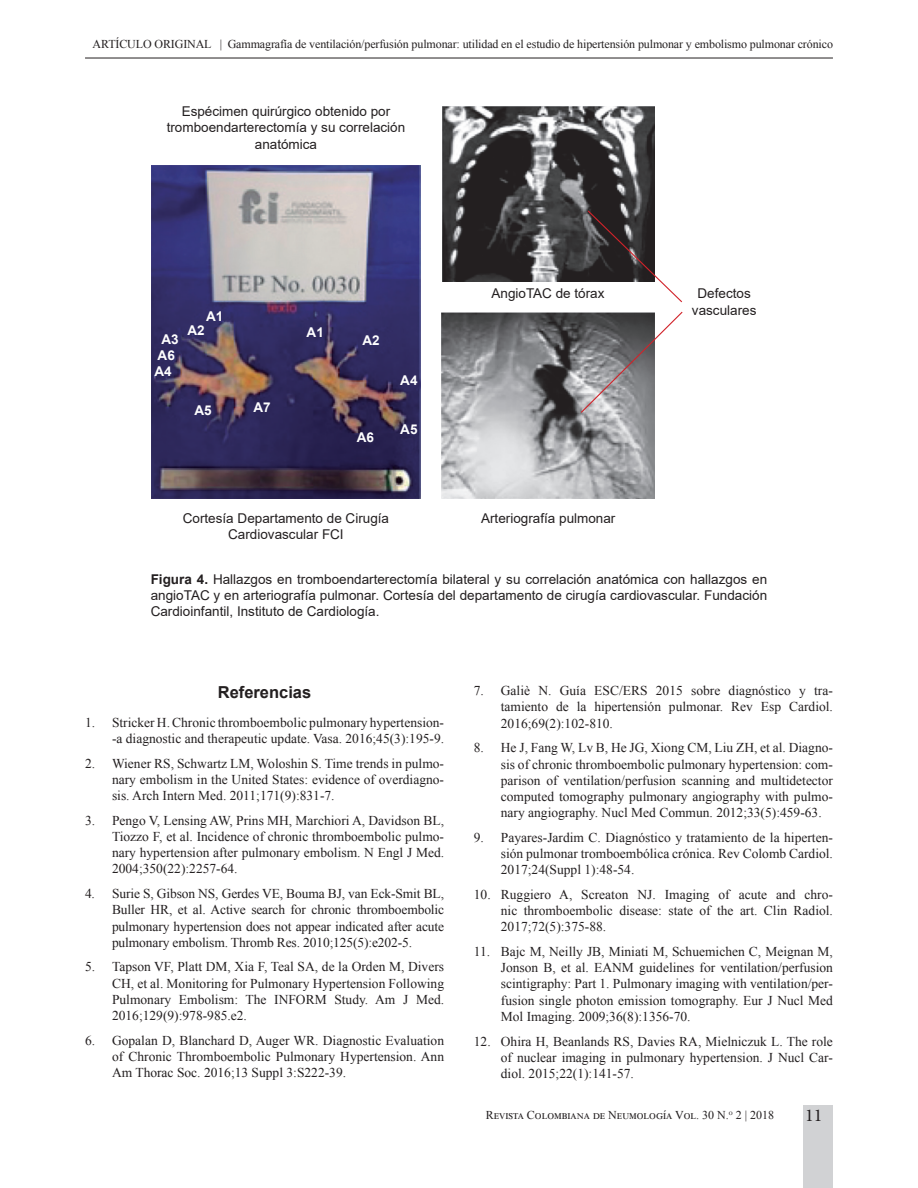
<style>
.page{position:relative;width:918px;height:1188px;background:#fff}
.page>*{position:absolute;margin:0;border:0;box-sizing:border-box;transform-origin:0 0}
.t1{font:18px "Minion Pro";color:#231f20}
.titulo_1{font:700 16.5px "Arial";color:#231f20}
.t2{font:13.5px/16.2px "Times New Roman";color:#231f20;text-align:justify}
.pie_de_figura{font:13.5px/16.2px "Arial";color:#231f20;text-align:justify}
.figuras{font:13.5px/16.2px "Arial";color:#231f20;text-align:center}
.figuras-2{font:700 13.5px "Arial";color:#fff}
.t3{font:12px "Times New Roman";letter-spacing:-.01em;color:#231f20}
.s1{font-weight:700}
</style>
<div class="page">
<hr style="left:85px;top:58px;width:748px;height:1px;background:#231f20">
<div style="left:803px;top:1106px;width:30px;height:82px;background:#d1d2d4"></div>
<img style="left:151px;top:166px;width:270px;height:333px">
<img style="left:442px;top:106px;width:212px;height:175px">
<img style="left:442px;top:312px;width:212px;height:187px">
<svg style="left:586px;top:209px;width:96px;height:94px"></svg>
<svg style="left:580px;top:311px;width:103px;height:103px"></svg>
<p class="t3" style="left:93px;top:35px;width:742px">ARTÍCULO ORIGINAL | Gammagrafía de ventilación/perfusión pulmonar: utilidad en el estudio de hipertensión pulmonar y embolismo pulmonar crónico</p>
<p class="figuras" style="left:167px;top:103px;width:240px">Espécimen quirúrgico obtenido por tromboendarterectomía y su correlación anatómica</p>
<p class="figuras-2" style="left:206px;top:307px;width:19px">A1</p>
<p class="figuras-2" style="left:187px;top:321px;width:19px">A2</p>
<p class="figuras-2" style="left:307px;top:323px;width:19px">A1</p>
<p class="figuras-2" style="left:161px;top:329px;width:19px">A3</p>
<p class="figuras-2" style="left:362px;top:331px;width:19px">A2</p>
<p class="figuras-2" style="left:158px;top:345px;width:19px">A6</p>
<p class="figuras-2" style="left:154px;top:362px;width:19px">A4</p>
<p class="figuras-2" style="left:194px;top:401px;width:19px">A5</p>
<p class="figuras-2" style="left:254px;top:398px;width:19px">A7</p>
<p class="figuras-2" style="left:357px;top:428px;width:19px">A6</p>
<p class="figuras-2" style="left:400px;top:371px;width:19px">A4</p>
<p class="figuras-2" style="left:400px;top:420px;width:19px">A5</p>
<p class="figuras" style="left:492px;top:285px;width:115px">AngioTAC de tórax</p>
<p class="figuras" style="left:698px;top:286px;width:55px">Defectos</p>
<p class="figuras" style="left:692px;top:302px;width:66px">vasculares</p>
<p class="figuras" style="left:183px;top:510px;width:208px">Cortesía Departamento de Cirugía<br>Cardiovascular FCI</p>
<p class="pie_de_figura" style="left:151px;top:571px;width:618px"><span class="s1">Figura 4.</span> Hallazgos en tromboendarterectomía bilateral y su correlación anatómica con hallazgos en angioTAC y en arteriografía pulmonar. Cortesía del departamento de cirugía cardiovascular. Fundación Cardioinfantil, Instituto de Cardiología.</p>
<p class="figuras" style="left:481px;top:510px;width:136px">Arteriografía pulmonar</p>
<p class="titulo_1" style="left:218px;top:680px;width:95px">Referencias</p>
<p class="t2" style="left:85px;top:714px;width:361px;text-align:right">1. Stricker H. Chronic thromboembolic pulmonary hypertension--a diagnostic and therapeutic update. Vasa. 2016;45(3):195-9.</p>
<p class="t2" style="left:112px;top:755px;width:334px;text-indent:-27px">2. Wiener RS, Schwartz LM, Woloshin S. Time trends in pulmo&shy;nary embolism in the United States: evidence of overdiagno&shy;sis. Arch Intern Med. 2011;171(9):831-7.</p>
<p class="t2" style="left:112px;top:812px;width:334px;text-indent:-27px">3. Pengo V, Lensing AW, Prins MH, Marchiori A, Davidson BL, Tiozzo F, et al. Incidence of chronic thromboembolic pulmo&shy;nary hypertension after pulmonary embolism. N Engl J Med.<br>2004;350(22):2257-64.</p>
<p class="t2" style="left:112px;top:885px;width:334px;text-indent:-27px">4. Surie S, Gibson NS, Gerdes VE, Bouma BJ, van Eck-Smit BL, Buller HR, et al. Active search for chronic thromboembolic pulmonary hypertension does not appear indicated after acute pulmonary embolism. Thromb Res. 2010;125(5):e202-5.</p>
<p class="t2" style="left:112px;top:958px;width:334px;text-indent:-27px">5. Tapson VF, Platt DM, Xia F, Teal SA, de la Orden M, Divers CH, et al. Monitoring for Pulmonary Hypertension Following Pulmonary Embolism: The INFORM Study. Am J Med.<br>2016;129(9):978-985.e2.</p>
<p class="t2" style="left:112px;top:1032px;width:334px;text-indent:-27px">6. Gopalan D, Blanchard D, Auger WR. Diagnostic Evaluation of Chronic Thromboembolic Pulmonary Hypertension. Ann Am Thorac Soc. 2016;13 Suppl 3:S222-39.</p>
<p class="t2" style="left:501px;top:682px;width:334px;text-indent:-27px">7. Galiè N. Guía ESC/ERS 2015 sobre diagnóstico y tra&shy;tamiento de la hipertensión pulmonar. Rev Esp Cardiol.<br>2016;69(2):102-810.</p>
<p class="t2" style="left:501px;top:739px;width:334px;text-indent:-27px">8. He J, Fang W, Lv B, He JG, Xiong CM, Liu ZH, et al. Diagno&shy;sis of chronic thromboembolic pulmonary hypertension: com&shy;parison of ventilation/perfusion scanning and multidetector computed tomography pulmonary angiography with pulmo&shy;nary angiography. Nucl Med Commun. 2012;33(5):459-63.</p>
<p class="t2" style="left:501px;top:829px;width:334px;text-indent:-27px">9. Payares-Jardim C. Diagnóstico y tratamiento de la hiperten&shy;sión pulmonar tromboembólica crónica. Rev Colomb Cardiol.<br>2017;24(Suppl 1):48-54.</p>
<p class="t2" style="left:501px;top:886px;width:334px;text-indent:-27px">10. Ruggiero A, Screaton NJ. Imaging of acute and chro&shy;nic thromboembolic disease: state of the art. Clin Radiol.<br>2017;72(5):375-88.</p>
<p class="t2" style="left:501px;top:943px;width:334px;text-indent:-27px">11. Bajc M, Neilly JB, Miniati M, Schuemichen C, Meignan M, Jonson B, et al. EANM guidelines for ventilation/perfusion scintigraphy: Part 1. Pulmonary imaging with ventilation/per&shy;fusion single photon emission tomography. Eur J Nucl Med Mol Imaging. 2009;36(8):1356-70.</p>
<p class="t2" style="left:501px;top:1032px;width:334px;text-indent:-27px">12. Ohira H, Beanlands RS, Davies RA, Mielniczuk L. The role of nuclear imaging in pulmonary hypertension. J Nucl Car&shy;diol. 2015;22(1):141-57.</p>
<p class="t3" style="left:486px;top:1106px;width:290px">Revista Colombiana de Neumología Vol. 30 N.<sup>o</sup> 2 | 2018</p>
<h1 class="t1" style="left:805px;top:1103px;width:19px">11</h1>
</div>
